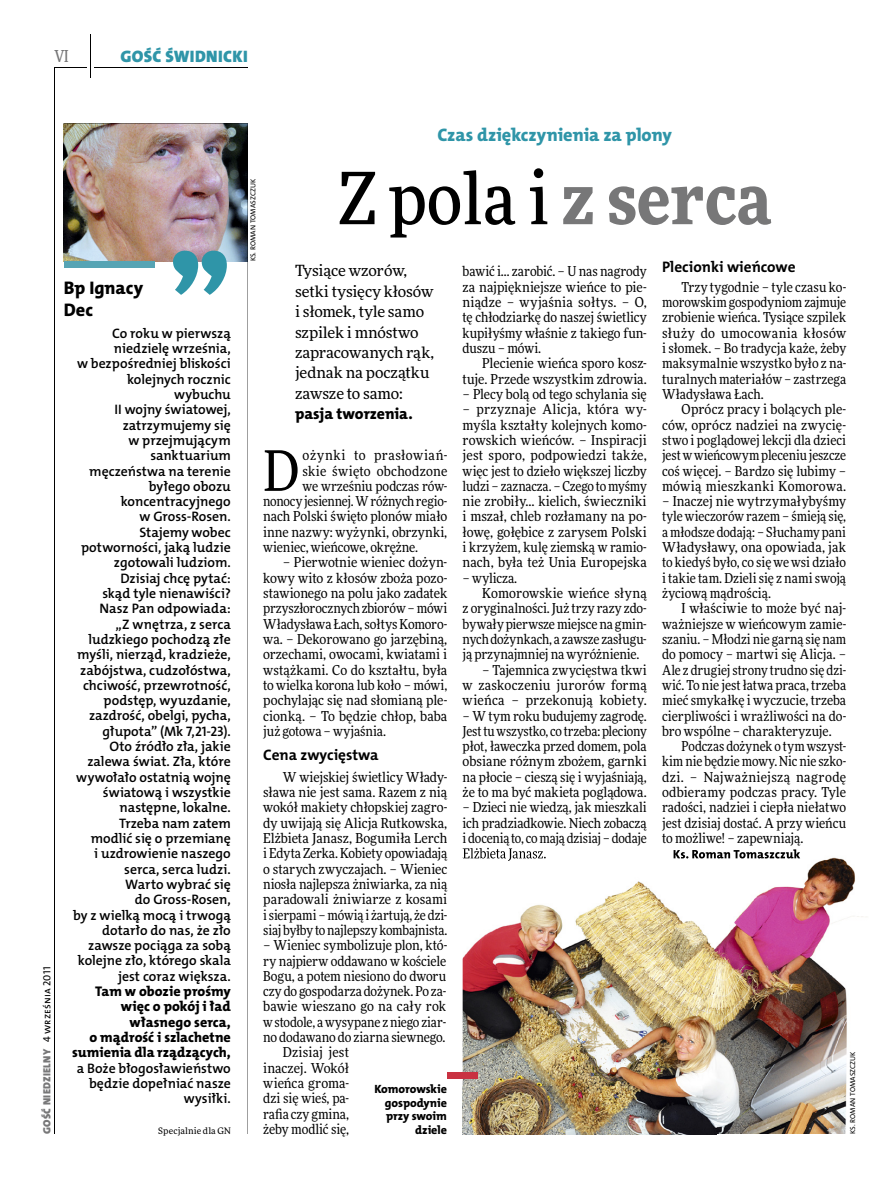
<style>
.page{position:relative;width:893px;height:1191px;background:#fff}
.page>*{position:absolute;margin:0;border:0;box-sizing:border-box;transform-origin:0 0}
.t1{font:500 72px "Freeday Narrow";color:#000}
.t2{font:55.95px "Freeday Narrow News";color:#000}
.t3{font:18.3px "The Mix HP8 Ex Bld";letter-spacing:-.005em;color:#2f95a8}
.t4{font:18.3px/21.6px "The Mix HP8 Ex Bld";color:#000}
.t5{font:16.65px "The Mix HP9 Blk";letter-spacing:.02em;color:#2f95a8}
.t6{font:500 16.5px "Freeday Narrow";color:#777778;scale:.9 1}
.t7{font:15.75px "The Mix HP8 Ex Bld";letter-spacing:-.005em;color:#000}
.t8{font:15.45px/20.4px "Freeday News";letter-spacing:-.01em;color:#000}
.t9{font:15.3px "The Mix HP7 Bld";color:#000}
.t10{font:14.1px/15.3px "The Mix HP8 Ex Bld";color:#000;text-align:right}
.t11{font:13.8px/15.3px "The Mix HP6 Se Bld";color:#000;text-align:right}
.t12{font:13.65px/15.3px "Freeday Narrow News";color:#000;text-align:justify}
.t13{font:13.65px "Freeday Narrow News";letter-spacing:.035em;color:#000}
.t14{font:12px/13.5px "The Mix HP8 Ex Bld";letter-spacing:-.005em;color:#000;text-align:right}
.t15{font:10.5px "The Mix HP9 Blk";letter-spacing:.025em;color:#777778}
.t16{font:9px "Freeday News";letter-spacing:.015em;color:#000}
.t17{font:7.2px "The Mix HP5 Plain";color:#000}
.s1{font-family:"The Mix HP5 Plain";color:#000}
.s2{font-weight:900;color:#777778}
</style>
<div class="page">
<hr style="left:54px;top:67px;width:1px;height:1067px;background:#000">
<hr style="left:90px;top:34px;width:1px;height:43px;background:#000">
<hr style="left:54px;top:67px;width:32px;height:1px;background:#000">
<hr style="left:95px;top:67px;width:153px;height:1px;background:#000">
<svg style="left:64px;top:123px;width:184px;height:1011px"></svg>
<svg style="left:173px;top:251px;width:54px;height:44px"></svg>
<img style="left:463px;top:857px;width:400px;height:277px">
<img style="left:463px;top:847px;width:83px;height:14px">
<img style="left:662px;top:849px;width:138px;height:9px">
<div style="left:447px;top:1072px;width:30px;height:6px;background:#c93241"></div>
<p class="t6" style="left:54px;top:46px;width:17px">VI</p>
<p class="t5" style="left:120px;top:46px;width:129px">GOŚĆ ŚWIDNICKI</p>
<p class="t15" style="left:40px;top:1134px;width:169px;rotate:-90deg">GOŚĆ NIEDZIELNY <span class="s1">4 września 2011</span></p>
<h3 class="t4" style="left:64px;top:277px;width:81px">Bp Ignacy<br>Dec</h3>
<p class="t11" style="left:73px;top:325px;width:159px">Co roku w pierwszą niedzielę września,<br>w bezpośredniej bliskości kolejnych rocznic wybuchu<br>II wojny światowej, zatrzymujemy się<br>w przejmującym sanktuarium męczeństwa na terenie byłego obozu koncentracyjnego<br>w Gross-Rosen.<br>Stajemy wobec potworności, jaką ludzie zgotowali ludziom.<br>Dzisiaj chcę pytać:<br>skąd tyle nienawiści?<br>Nasz Pan odpowiada:<br>„Z wnętrza, z serca ludzkiego pochodzą złe myśli, nierząd, kradzieże, zabójstwa, cudzołóstwa, chciwość, przewrotność, podstęp, wyuzdanie, zazdrość, obelgi, pycha, głupota” (Mk 7,21-23).<br>Oto źródło zła, jakie zalewa świat. Zła, które wywołało ostatnią wojnę światową i wszystkie następne, lokalne.<br>Trzeba nam zatem<br>modlić się o przemianę<br>i uzdrowienie naszego serca, serca ludzi.<br>Warto wybrać się<br>do Gross-Rosen,<br>by z wielką mocą i trwogą dotarło do nas, że zło zawsze pociąga za sobą kolejne zło, którego skala jest coraz większa.</p>
<p class="t10" style="left:72px;top:984px;width:160px">Tam w obozie prośmy więc o pokój i ład własnego serca,<br>o mądrość i szlachetne sumienia dla rządzących,</p>
<p class="t11" style="left:77px;top:1060px;width:156px">a Boże błogosławieństwo będzie dopełniać nasze wysiłki.</p>
<p class="t16" style="left:158px;top:1125px;width:74px">Specjalnie dla GN</p>
<h3 class="t3" style="left:437px;top:123px;width:236px">Czas dziękczynienia za plony</h3>
<h1 class="t1" style="left:338px;top:154px;width:435px">Z pola i <span class="s2">z serca</span></h1>
<p class="t8" style="left:295px;top:260px;width:141px">Tysiące wzorów, setki tysięcy kłosów i słomek, tyle samo szpilek i mnóstwo zapracowanych rąk, jednak na początku zawsze to samo:</p>
<p class="t7" style="left:295px;top:404px;width:119px">pasja tworzenia.</p>
<h2 class="t2" style="left:263px;top:436px;width:38px">D</h2>
<p class="t13" style="left:303px;top:447px;width:146px">ożynki to prasłowiań-</p>
<p class="t17" style="left:248px;top:261px;width:84px;rotate:-90deg">ks. roman TomasZcZuk</p>
<p class="t9" style="left:662px;top:257px;width:135px">Plecionki wieńcowe</p>
<p class="t12" style="left:662px;top:279px;width:186px;text-indent:20px">Trzy tygodnie – tyle czasu ko&shy;morowskim gospodyniom zajmuje zrobienie wieńca. Tysiące szpilek służy do umocowania kłosów i słomek. – Bo tradycja każe, żeby maksymalnie wszystko było z na&shy;turalnych materiałów – zastrzega Władysława Łach.</p>
<p class="t12" style="left:662px;top:401px;width:186px;text-indent:20px">Oprócz pracy i bolących ple&shy;ców, oprócz nadziei na zwycię&shy;stwo i poglądowej lekcji dla dzieci jest w wieńcowym pleceniu jeszcze coś więcej. – Bardzo się lubimy – mówią mieszkanki Komorowa.</p>
<p class="t12" style="left:662px;top:493px;width:186px">– Inaczej nie wytrzymałybyśmy tyle wieczorów razem – śmieją się, a młodsze dodają: – Słuchamy pani Władysławy, ona opowiada, jak to kiedyś było, co się we wsi działo i takie tam. Dzieli się z nami swoją życiową mądrością.</p>
<p class="t12" style="left:662px;top:600px;width:186px;text-indent:20px">I właściwie to może być naj&shy;ważniejsze w wieńcowym zamie&shy;szaniu. – Młodzi nie garną się nam do pomocy – martwi się Alicja. – Ale z drugiej strony trudno się dzi&shy;wić. To nie jest łatwa praca, trzeba mieć smykałkę i wyczucie, trzeba cierpliwości i wrażliwości na do&shy;bro wspólne – charakteryzuje.</p>
<p class="t12" style="left:662px;top:738px;width:186px;text-indent:20px">Podczas dożynek o tym wszyst&shy;kim nie będzie mowy. Nic nie szko&shy;dzi. – Najważniejszą nagrodę odbieramy podczas pracy. Tyle radości, nadziei i ciepła niełatwo jest dzisiaj dostać. A przy wieńcu to możliwe! – zapewniają.</p>
<p class="t12" style="left:463px;top:264px;width:186px">bawić i… zarobić. – U nas nagrody za najpiękniejsze wieńce to pie&shy;niądze – wyjaśnia sołtys. – O, tę chłodziarkę do naszej świetlicy kupiłyśmy właśnie z takiego fun&shy;duszu – mówi.</p>
<p class="t12" style="left:463px;top:356px;width:186px;text-align:right">Plecienie wieńca sporo kosz&shy;tuje. Przede wszystkim zdrowia.</p>
<p class="t12" style="left:463px;top:386px;width:186px">– Plecy bolą od tego schylania się</p>
<p class="t12" style="left:463px;top:401px;width:186px">– przyznaje Alicja, która wy&shy;myśla kształty kolejnych komo&shy;rowskich wieńców. – Inspiracji jest sporo, podpowiedzi także, więc jest to dzieło większej liczby ludzi – zaznacza. – Czego to myśmy nie zrobiły… kielich, świeczniki i mszał, chleb rozłamany na po&shy;łowę, gołębice z zarysem Polski i krzyżem, kulę ziemską w ramio&shy;nach, była też Unia Europejska</p>
<p class="t12" style="left:463px;top:570px;width:56px">– wylicza.</p>
<p class="t12" style="left:482px;top:585px;width:166px">Komorowskie wieńce słyną</p>
<p class="t12" style="left:463px;top:600px;width:186px">z oryginalności. Już trzy razy zdo-</p>
<p class="t12" style="left:463px;top:616px;width:186px">bywały pierwsze miejsce na gmin-</p>
<p class="t12" style="left:463px;top:631px;width:186px">nych dożynkach, a zawsze zasługu-</p>
<p class="t12" style="left:463px;top:646px;width:178px">ją przynajmniej na wyróżnienie.</p>
<p class="t12" style="left:463px;top:662px;width:186px;text-indent:20px">– Tajemnica zwycięstwa tkwi w zaskoczeniu jurorów formą wieńca – przekonują kobiety.</p>
<p class="t12" style="left:463px;top:708px;width:186px">– W tym roku budujemy zagrodę.<br>Jest tu wszystko, co trzeba: pleciony płot, ławeczka przed domem, pola obsiane różnym zbożem, garnki na płocie – cieszą się i wyjaśniają, że to ma być makieta poglądowa.</p>
<p class="t12" style="left:463px;top:799px;width:186px">– Dzieci nie wiedzą, jak mieszkali ich pradziadkowie. Niech zobaczą i docenią to, co mają dzisiaj – dodaje</p>
<p class="t12" style="left:303px;top:463px;width:146px">skie święto obchodzone</p>
<p class="t12" style="left:303px;top:478px;width:146px">we wrześniu podczas rów-</p>
<p class="t12" style="left:263px;top:493px;width:186px">nonocy jesiennej. W różnych regio-</p>
<p class="t12" style="left:263px;top:509px;width:186px">nach Polski święto plonów miało</p>
<p class="t12" style="left:263px;top:524px;width:186px">inne nazwy: wyżynki, obrzynki,</p>
<p class="t12" style="left:263px;top:539px;width:156px">wieniec, wieńcowe, okrężne.</p>
<p class="t12" style="left:263px;top:555px;width:186px;text-indent:20px">– Pierwotnie wieniec dożyn&shy;kowy wito z kłosów zboża pozo&shy;stawionego na polu jako zadatek przyszłorocznych zbiorów – mówi Władysława Łach, sołtys Komoro&shy;wa. – Dekorowano go jarzębiną, orzechami, owocami, kwiatami i wstążkami. Co do kształtu, była to wielka korona lub koło – mówi, pochylając się nad słomianą ple&shy;cionką. – To będzie chłop, baba już gotowa – wyjaśnia.</p>
<p class="t9" style="left:263px;top:745px;width:117px">Cena zwycięstwa</p>
<p class="t12" style="left:263px;top:769px;width:186px;text-indent:20px">W wiejskiej świetlicy Włady&shy;sława nie jest sama. Razem z nią wokół makiety chłopskiej zagro&shy;dy uwijają się Alicja Rutkowska, Elżbieta Janasz, Bogumiła Lerch i Edyta Zerka. Kobiety opowiadają o starych zwyczajach. – Wieniec niosła najlepsza żniwiarka, za nią paradowali żniwiarze z kosami i sierpami – mówią i żartują, że dzi&shy;siaj byłby to najlepszy kombajnista.</p>
<p class="t12" style="left:263px;top:937px;width:186px">– Wieniec symbolizuje plon, któ-</p>
<p class="t12" style="left:263px;top:953px;width:184px">ry najpierw oddawano w kościele</p>
<p class="t12" style="left:263px;top:968px;width:185px">Bogu, a potem niesiono do dworu</p>
<p class="t12" style="left:263px;top:983px;width:184px">czy do gospodarza dożynek. Po za-</p>
<p class="t12" style="left:263px;top:998px;width:184px">bawie wieszano go na cały rok</p>
<p class="t12" style="left:263px;top:1014px;width:185px">w stodole, a wysypane z niego ziar-</p>
<p class="t12" style="left:263px;top:1029px;width:184px">no dodawano do ziarna siewnego.</p>
<p class="t12" style="left:283px;top:1044px;width:68px">Dzisiaj jest</p>
<p class="t12" style="left:263px;top:1060px;width:87px">inaczej. Wokół</p>
<p class="t12" style="left:263px;top:1075px;width:87px">wieńca groma-</p>
<p class="t12" style="left:263px;top:1090px;width:87px">dzi się wieś, pa-</p>
<p class="t12" style="left:263px;top:1106px;width:87px">rafia czy gmina,</p>
<p class="t12" style="left:263px;top:1121px;width:87px">żeby modlić się,</p>
<p class="t17" style="left:848px;top:1134px;width:84px;rotate:-90deg">ks. roman TomasZcZuk</p>
<p class="t14" style="left:374px;top:1082px;width:74px">Komorowskie gospodynie przy swoim dziele</p>
</div>
